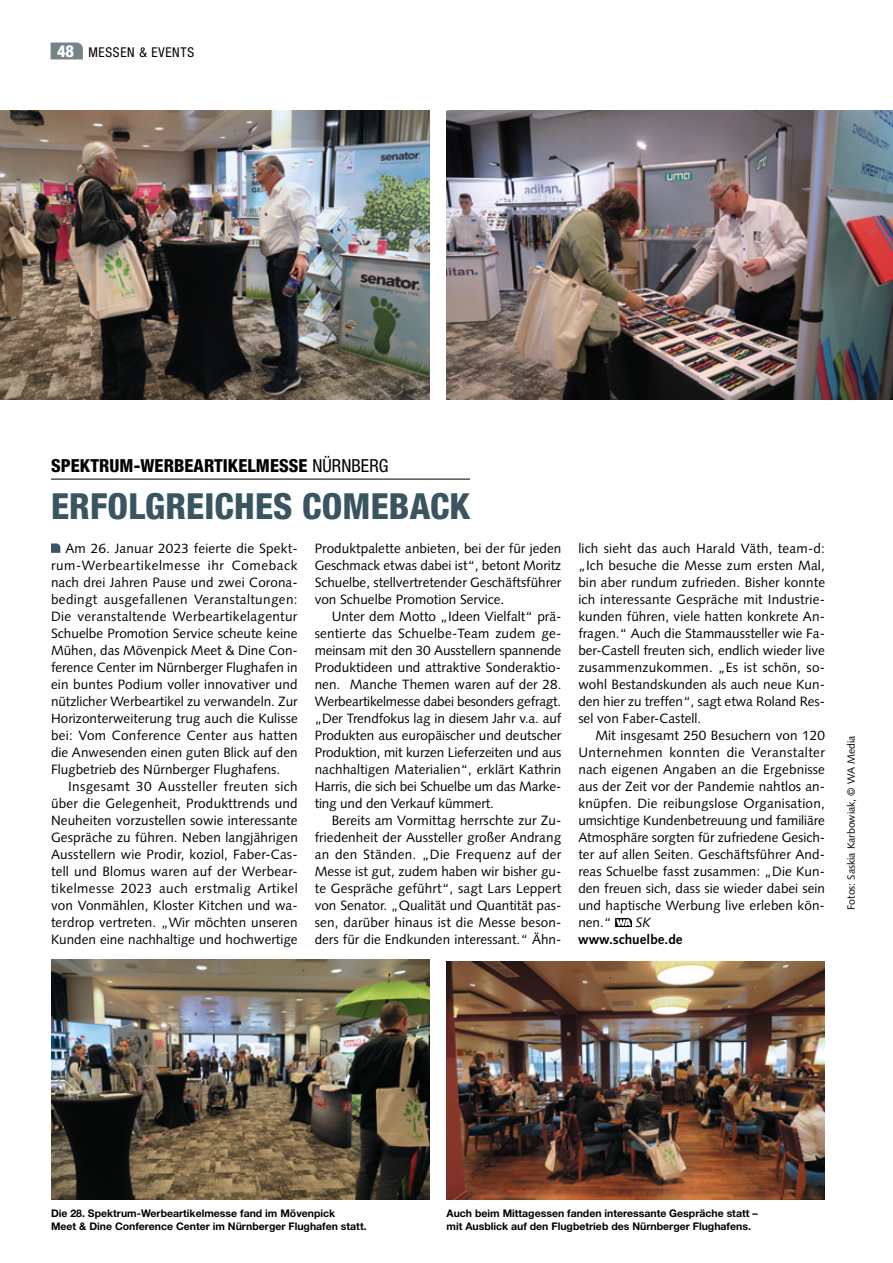
<style>
.page{position:relative;width:893px;height:1263px;background:#fff}
.page>*{position:absolute;margin:0;border:0;box-sizing:border-box;transform-origin:0 0}
.t1{font:800 condensed 36px "Helvetica Neue LT Pro";letter-spacing:.005em;color:#395560}
.t2{font:800 condensed 18px "Helvetica Neue LT Pro";letter-spacing:.005em;color:#000}
.t3{font:13.5px/17px "Syntax LT Pro";color:#000;text-align:justify}
.t4{font:condensed 13.5px "Helvetica Neue LT Pro";letter-spacing:.05em;color:#000}
.t5{font:700 13.5px "Syntax LT Pro";color:#000}
.t6{font:italic 13.5px "Syntax LT Pro";color:#000}
.t7{font:700 10.5px/12.6px "Helvetica Neue LT Pro";color:#000}
.t8{font:10.5px "Syntax LT Pro";color:#000}
.s1{font-weight:800;font-size:16.5px;color:#fff}
.s2{font-weight:400}
</style>
<div class="page">
<svg style="left:51px;top:43px;width:32px;height:16px"></svg>
<hr style="left:51px;top:479px;width:419px;height:1px;background:#000">
<svg style="left:51px;top:543px;width:9px;height:10px"></svg>
<svg style="left:615px;top:918px;width:17px;height:9px"></svg>
<img style="left:0;top:111px;width:429px;height:289px">
<img style="left:446px;top:111px;width:447px;height:289px">
<img style="left:51px;top:960px;width:378px;height:239px">
<img style="left:446px;top:961px;width:379px;height:238px">
<p class="t4" style="left:57px;top:44px;width:139px"><span class="s1">48</span> MESSEN &amp; EVENTS</p>
<h2 class="t2" style="left:51px;top:455px;width:339px">SPEKTRUM-WERBEARTIKELMESSE <span class="s2">NÜRNBERG</span></h2>
<h1 class="t1" style="left:51px;top:484px;width:421px">ERFOLGREICHES COMEBACK</h1>
<p class="t3" style="left:51px;top:540px;width:248px;text-indent:14px">Am 26. Januar 2023 feierte die Spekt&shy;rum-Werbeartikelmesse ihr Comeback nach drei Jahren Pause und zwei Corona&shy;bedingt ausgefallenen Veranstaltungen:<br>Die veranstaltende Werbeartikelagentur Schuelbe Promotion Service scheute keine Mühen, das Mövenpick Meet &amp; Dine Con&shy;ference Center im Nürnberger Flughafen in ein buntes Podium voller innovativer und nützlicher Werbeartikel zu verwandeln. Zur Horizonterweiterung trug auch die Kulisse bei: Vom Conference Center aus hatten die Anwesenden einen guten Blick auf den Flugbetrieb des Nürnberger Flughafens.</p>
<p class="t3" style="left:51px;top:778px;width:248px;text-indent:17px">Insgesamt 30 Aussteller freuten sich über die Gelegenheit, Produkttrends und Neuheiten vorzustellen sowie interessante Gespräche zu führen. Neben langjährigen Ausstellern wie Prodir, koziol, Faber-Cas&shy;tell und Blomus waren auf der Werbear&shy;tikelmesse 2023 auch erstmalig Artikel von Vonmählen, Kloster Kitchen und wa&shy;terdrop vertreten. „Wir möchten unseren Kunden eine nachhaltige und hochwertige</p>
<p class="t3" style="left:315px;top:540px;width:248px">Produktpalette anbieten, bei der für jeden Geschmack etwas dabei ist“, betont Moritz Schuelbe, stellvertretender Geschäftsführer von Schuelbe Promotion Service.</p>
<p class="t3" style="left:315px;top:608px;width:248px;text-indent:17px">Unter dem Motto „Ideen Vielfalt“ prä&shy;sentierte das Schuelbe-Team zudem ge&shy;meinsam mit den 30 Ausstellern spannende Produktideen und attraktive Sonderaktio&shy;nen. Manche Themen waren auf der 28.<br>Werbeartikelmesse dabei besonders gefragt. „Der Trendfokus lag in diesem Jahr v.a. auf Produkten aus europäischer und deutscher Produktion, mit kurzen Lieferzeiten und aus nachhaltigen Materialien“, erklärt Kathrin Harris, die sich bei Schuelbe um das Marke&shy;ting und den Verkauf kümmert.</p>
<p class="t3" style="left:315px;top:812px;width:248px;text-indent:17px">Bereits am Vormittag herrschte zur Zu&shy;friedenheit der Aussteller großer Andrang an den Ständen. „Die Frequenz auf der Messe ist gut, zudem haben wir bisher gu&shy;te Gespräche geführt“, sagt Lars Leppert von Senator. „Qualität und Quantität pas&shy;sen, darüber hinaus ist die Messe beson&shy;ders für die Endkunden interessant.“ Ähn-</p>
<p class="t3" style="left:578px;top:540px;width:248px">lich sieht das auch Harald Väth, team-d: „Ich besuche die Messe zum ersten Mal, bin aber rundum zufrieden. Bisher konnte ich interessante Gespräche mit Industrie&shy;kunden führen, viele hatten konkrete An&shy;fragen.“ Auch die Stammaussteller wie Fa&shy;ber-Castell freuten sich, endlich wieder live zusammenzukommen. „Es ist schön, so&shy;wohl Bestandskunden als auch neue Kun&shy;den hier zu treffen“, sagt etwa Roland Res&shy;sel von Faber-Castell.</p>
<p class="t3" style="left:578px;top:727px;width:248px;text-indent:17px">Mit insgesamt 250 Besuchern von 120<br>Unternehmen konnten die Veranstalter nach eigenen Angaben an die Ergebnisse aus der Zeit vor der Pandemie nahtlos an&shy;knüpfen. Die reibungslose Organisation, umsichtige Kundenbetreuung und familiäre Atmosphäre sorgten für zufriedene Gesich&shy;ter auf allen Seiten. Geschäftsführer And&shy;reas Schuelbe fasst zusammen: „Die Kun&shy;den freuen sich, dass sie wieder dabei sein und haptische Werbung live erleben kön&shy;nen.“</p>
<p class="t6" style="left:636px;top:914px;width:16px">SK</p>
<p class="t5" style="left:578px;top:931px;width:106px">www.schuelbe.de</p>
<p class="t8" style="left:845px;top:910px;width:176px;rotate:-90deg">Fotos: Saskia Karbowiak, © WA Media</p>
<p class="t7" style="left:51px;top:1206px;width:317px">Die 28. Spektrum-Werbeartikelmesse fand im Mövenpick<br>Meet &amp; Dine Conference Center im Nürnberger Flughafen statt.</p>
<p class="t7" style="left:446px;top:1206px;width:313px">Auch beim Mittagessen fanden interessante Gespräche statt – mit Ausblick auf den Flugbetrieb des Nürnberger Flughafens.</p>
</div>
